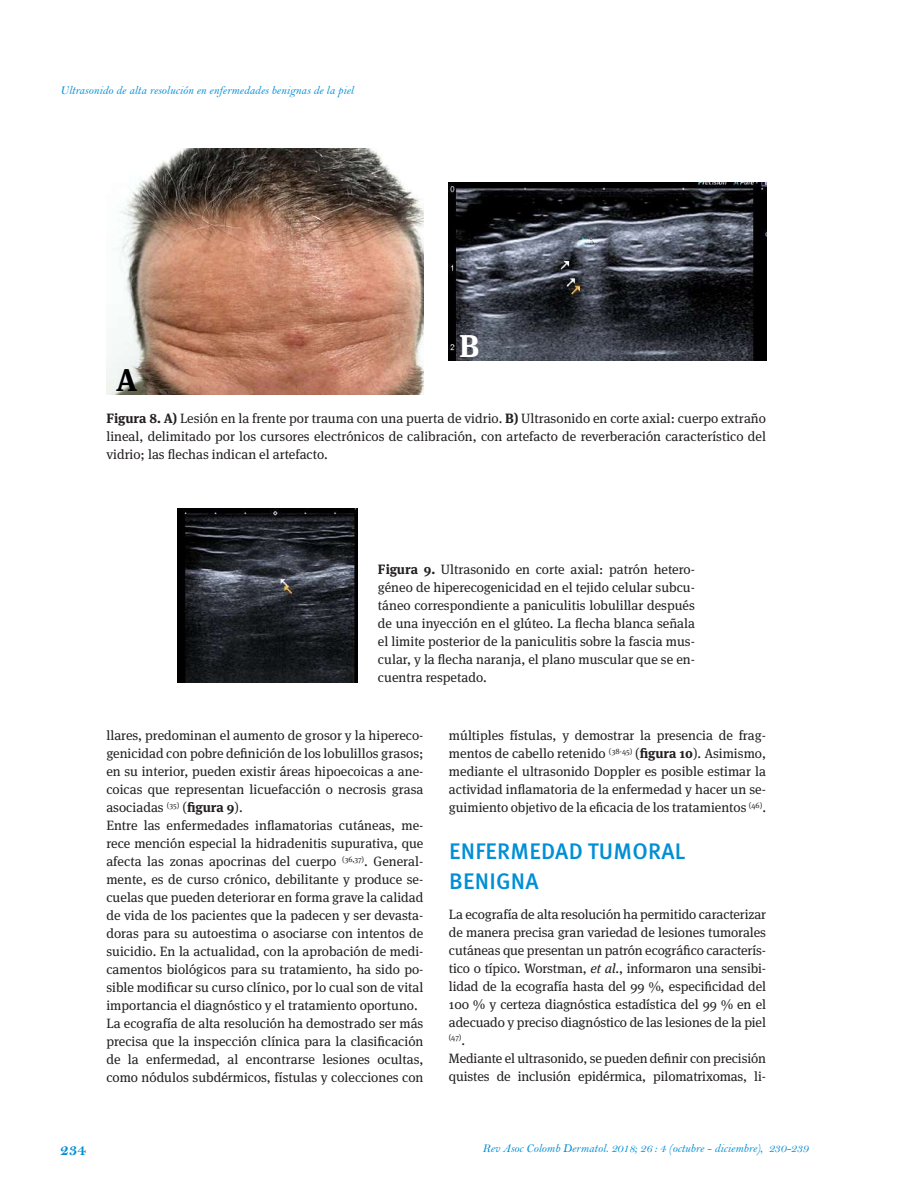
<style>
.page{position:relative;width:915px;height:1191px;background:#fff}
.page>*{position:absolute;margin:0;border:0;box-sizing:border-box;transform-origin:0 0}
.t1{font:700 31.5px "Meta Serif OT";color:#000}
.t2{font:700 31.5px "Meta Serif OT";color:#fff}
.t3{font:500 22.5px/30px "Meta Pro";letter-spacing:.01em;color:#008fd5}
.t4{font:16.5px "Bell MT Bold";color:#008fd5}
.t5{font:13.5px/18px "Meta Serif OT";color:#231f20;text-align:justify}
.t6{font:12px "Bell MT Italic";color:#008fd5}
.t7{font:7.8px "Meta Serif OT";color:#231f20}
.s1{font-weight:700}
.s2{font-style:italic}
.s3{font-size:13.5px}
</style>
<div class="page">
<img style="left:106px;top:149px;width:317px;height:245px">
<img style="left:449px;top:183px;width:316px;height:178px">
<img style="left:177px;top:508px;width:180px;height:174px">
<p class="t6" style="left:60px;top:83px;width:295px">Ultrasonido de alta resolución en enfermedades benignas de la piel</p>
<h1 class="t1" style="left:116px;top:360px;width:23px">A</h1>
<h1 class="t2" style="left:459px;top:326px;width:21px">B</h1>
<p class="t5" style="left:106px;top:410px;width:661px"><span class="s1">Figura 8. A)</span> Lesión en la frente por trauma con una puerta de vidrio. <span class="s1">B)</span> Ultrasonido en corte axial: cuerpo extraño lineal, delimitado por los cursores electrónicos de calibración, con artefacto de reverberación característico del vidrio; las flechas indican el artefacto.</p>
<p class="t5" style="left:378px;top:561px;width:318px"><span class="s1">Figura 9.</span> Ultrasonido en corte axial: patrón hetero&shy;géneo de hiperecogenicidad en el tejido celular subcu&shy;táneo correspondiente a paniculitis lobulillar después de una inyección en el glúteo. La flecha blanca señala el limite posterior de la paniculitis sobre la fascia mus&shy;cular, y la flecha naranja, el plano muscular que se en&shy;cuentra respetado.</p>
<p class="t5" style="left:106px;top:726px;width:318px;text-align:left">llares, predominan el aumento de grosor y la hipereco&shy;genicidad con pobre definición de los lobulillos grasos; en su interior, pueden existir áreas hipoecoicas a ane&shy;coicas que representan licuefacción o necrosis grasa asociadas <sup>(35)</sup> (<span class="s1">figura 9</span>).<br>Entre las enfermedades inflamatorias cutáneas, me&shy;rece mención especial la hidradenitis supurativa, que afecta las zonas apocrinas del cuerpo <sup>(36,37)</sup>. General&shy;mente, es de curso crónico, debilitante y produce se&shy;cuelas que pueden deteriorar en forma grave la calidad de vida de los pacientes que la padecen y ser devasta&shy;doras para su autoestima o asociarse con intentos de suicidio. En la actualidad, con la aprobación de medi&shy;camentos biológicos para su tratamiento, ha sido po&shy;sible modificar su curso clínico, por lo cual son de vital importancia el diagnóstico y el tratamiento oportuno.<br>La ecografía de alta resolución ha demostrado ser más precisa que la inspección clínica para la clasificación de la enfermedad, al encontrarse lesiones ocultas, como nódulos subdérmicos, fístulas y colecciones con</p>
<p class="t5" style="left:449px;top:726px;width:318px">múltiples fístulas, y demostrar la presencia de frag&shy;mentos de cabello retenido <sup>(38-45)</sup> (<span class="s1">figura 10</span>). Asimismo, mediante el ultrasonido Doppler es posible estimar la actividad inflamatoria de la enfermedad y hacer un se&shy;guimiento objetivo de la eficacia de los tratamientos <sup>(46)</sup>.</p>
<h2 class="t3" style="left:449px;top:837px;width:238px">ENFERMEDAD TUMORAL<br>BENIGNA</h2>
<p class="t5" style="left:449px;top:905px;width:318px">La ecografía de alta resolución ha permitido caracterizar de manera precisa gran variedad de lesiones tumorales cutáneas que presentan un patrón ecográfico caracterís&shy;tico o típico. Worstman, <span class="s2">et al</span>., informaron una sensibi&shy;lidad de la ecografía hasta del 99 %, especificidad del 100 % y certeza diagnóstica estadística del 99 % en el adecuado y preciso diagnóstico de las lesiones de la piel</p>
<p class="t7" style="left:449px;top:1033px;width:18px">(47)<span class="s3">.</span></p>
<p class="t5" style="left:449px;top:1049px;width:318px">Mediante el ultrasonido, se pueden definir con precisión quistes de inclusión epidérmica, pilomatrixomas, li-</p>
<p class="t4" style="left:60px;top:1140px;width:28px">234</p>
<p class="t6" style="left:482px;top:1141px;width:327px">Rev Asoc Colomb Dermatol. 2018; 26 : 4 (octubre - diciembre), 230-239</p>
</div>
